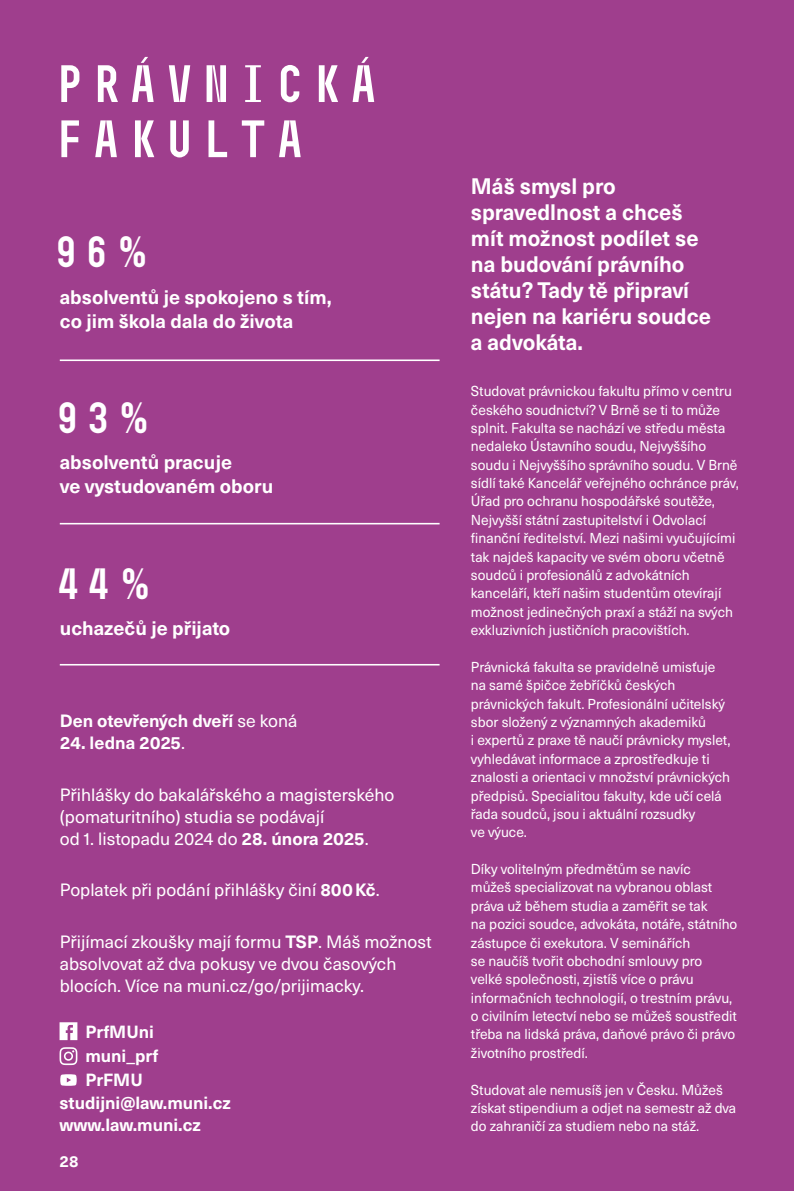
<style>
.page{position:relative;width:794px;height:1191px;background:#9f3e8d}
.page>*{position:absolute;margin:0;border:0;box-sizing:border-box;transform-origin:0 0}
.titulek_MUNI{font:700 52.5px/55.1px "Muni";color:#fff}
.titulek_MUNI-2{font:700 43.75px "Muni";color:#fff}
.perex{font:700 22.05px/26.1px "Neue Haas Unica Pro";color:#fff}
.perex-2{font:700 19.25px/23.6px "Neue Haas Unica Pro";color:#fff}
.perex-3{font:17.5px/21.9px "Neue Haas Unica Pro";color:#fff}
.perex-4{font:700 17.5px "Neue Haas Unica Pro";color:#fff}
.t1{font:700 17.32px "Neue Haas Unica Pro";color:#fff}
.t2{font:700 15.75px "Neue Haas Unica Pro";color:#fff}
.sazba_Haas{font:14.17px/18.4px "Neue Haas Unica Pro";color:#fff}
.s1{font-weight:400}
.s2{font-weight:700}
</style>
<div class="page">
<hr style="left:60px;top:523px;width:379px;height:1px;background:#fff">
<hr style="left:60px;top:359px;width:379px;height:2px;background:#fff">
<hr style="left:60px;top:664px;width:379px;height:1px;background:#fff">
<svg style="left:60px;top:1047px;width:17px;height:18px"></svg>
<svg style="left:60px;top:1022px;width:17px;height:18px"></svg>
<svg style="left:60px;top:1074px;width:17px;height:11px"></svg>
<p class="titulek_MUNI" style="left:51px;top:56px;width:332px">PRÁVNICKÁ<br>FAKULTA</p>
<p class="titulek_MUNI-2" style="left:51px;top:228px;width:99px">96%</p>
<p class="perex-2" style="left:60px;top:286px;width:273px">absolventů je spokojeno s tím, co jim škola dala do života</p>
<p class="titulek_MUNI-2" style="left:52px;top:394px;width:99px">93%</p>
<p class="perex-2" style="left:60px;top:450px;width:215px">absolventů pracuje<br>ve vystudovaném oboru</p>
<p class="titulek_MUNI-2" style="left:53px;top:559px;width:99px">44%</p>
<p class="perex-2" style="left:60px;top:616px;width:172px">uchazečů je přijato</p>
<p class="perex-4" style="left:60px;top:710px;width:239px">Den otevřených dveří <span class="s1">se koná</span></p>
<p class="perex-4" style="left:60px;top:732px;width:127px">24. ledna 2025<span class="s1">.</span></p>
<p class="perex-3" style="left:60px;top:784px;width:336px">Přihlášky do bakalářského a magisterského (pomaturitního) studia se podávají<br>od 1. listopadu 2024 do <span class="s2">28. února 2025</span>.</p>
<p class="perex-3" style="left:60px;top:879px;width:321px">Poplatek při podání přihlášky činí <span class="s2">800Kč</span>.</p>
<p class="perex-3" style="left:60px;top:931px;width:373px">Přijímací zkoušky mají formu <span class="s2">TSP</span>. Máš možnost absolvovat až dva pokusy ve dvou časových blocích. Více na muni.cz/go/prijimacky.</p>
<p class="t1" style="left:85px;top:1021px;width:70px">PrfMUni</p>
<p class="t1" style="left:85px;top:1045px;width:74px">muni_prf</p>
<p class="t1" style="left:85px;top:1069px;width:59px">PrFMU</p>
<p class="t1" style="left:60px;top:1091px;width:173px">studijni@law.muni.cz</p>
<p class="t1" style="left:60px;top:1114px;width:143px">www.law.muni.cz</p>
<p class="t2" style="left:60px;top:1152px;width:20px">28</p>
<p class="perex" style="left:471px;top:173px;width:242px">Máš smysl pro spravedlnost a chceš mít možnost podílet se na budování právního státu? Tady tě připraví nejen na kariéru soudce a advokáta.</p>
<p class="sazba_Haas" style="left:471px;top:382px;width:269px">Studovat právnickou fakultu přímo v centru českého soudnictví? V Brně se ti to může splnit. Fakulta se nachází ve středu města nedaleko Ústavního soudu, Nejvyššího soudu i Nejvyššího správního soudu. V Brně sídlí také Kancelář veřejného ochránce práv, Úřad pro ochranu hospodářské soutěže, Nejvyšší státní zastupitelství i Odvolací finanční ředitelství. Mezi našimi vyučujícími tak najdeš kapacity ve svém oboru včetně soudců i profesionálů z advokátních kanceláří, kteří našim studentům otevírají možnost jedinečných praxí a stáží na svých exkluzivních justičních pracovištích.</p>
<p class="sazba_Haas" style="left:471px;top:658px;width:261px">Právnická fakulta se pravidelně umisťuje na samé špičce žebříčků českých právnických fakult. Profesionální učitelský sbor složený z významných akademiků<br>i expertů z praxe tě naučí právnicky myslet, vyhledávat informace a zprostředkuje ti znalosti a orientaci v množství právnických předpisů. Specialitou fakulty, kde učí celá řada soudců, jsou i aktuální rozsudky<br>ve výuce.</p>
<p class="sazba_Haas" style="left:471px;top:860px;width:268px">Díky volitelným předmětům se navíc<br>můžeš specializovat na vybranou oblast práva už během studia a zaměřit se tak<br>na pozici soudce, advokáta, notáře, státního zástupce či exekutora. V seminářích<br>se naučíš tvořit obchodní smlouvy pro<br>velké společnosti, zjistíš více o právu informačních technologií, o trestním právu, o civilním letectví nebo se můžeš soustředit třeba na lidská práva, daňové právo či právo životního prostředí.</p>
<p class="sazba_Haas" style="left:471px;top:1080px;width:267px">Studovat ale nemusíš jen v Česku. Můžeš získat stipendium a odjet na semestr až dva do zahraničí za studiem nebo na stáž.</p>
</div>
